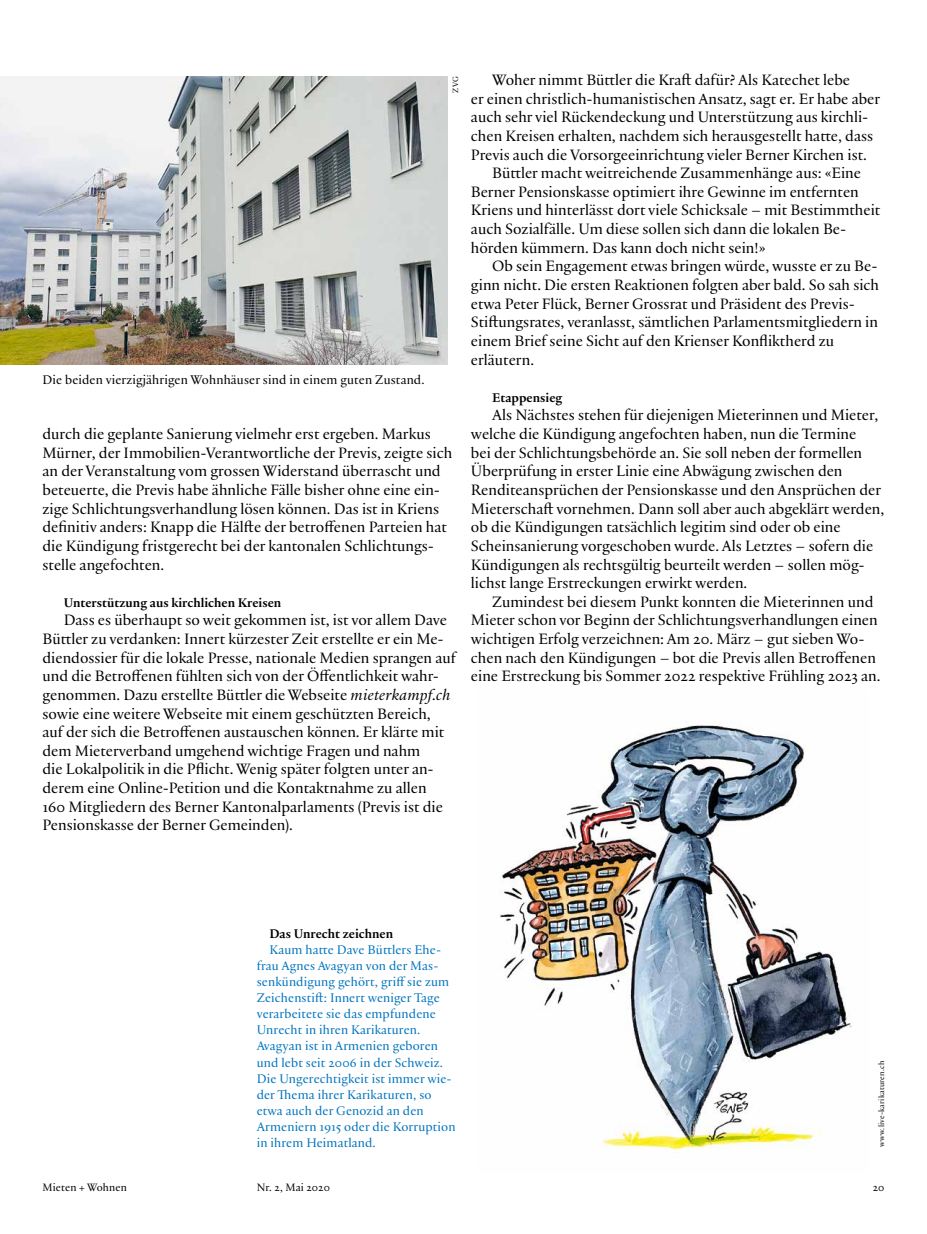
<style>
.page{position:relative;width:927px;height:1234px;background:#fff}
.page>*{position:absolute;margin:0;border:0;box-sizing:border-box;transform-origin:0 0}
.Text_3___10_8{font:16.2px/18.6px "Practice";color:#000}
.Text_2___9_0_Ohne_Ei{font:13.5px/16px "Practice";letter-spacing:.01em;color:#0074bd}
.Bildlegende{font:13.5px "Practice";letter-spacing:.01em;color:#000}
.Zwischenüberschrift{font:700 13.5px "Practice";color:#000}
.Text_2___9_0_Ohne_Ei-2{font:700 13.5px "Practice";color:#000}
.t1{font:11.55px "Practice";letter-spacing:.01em;color:#000}
.t2{font:8.25px "Practice";letter-spacing:.03em;color:#000}
.s1{font-family:"Practice Regular Ita"}
</style>
<div class="page">
<img style="left:499px;top:725px;width:353px;height:425px">
<img style="left:0;top:76px;width:448px;height:288px">
<p class="t2" style="left:450px;top:93px;width:18px;rotate:-90deg">ZVG</p>
<p class="Bildlegende" style="left:43px;top:370px;width:383px">Die beiden vierzigjährigen Wohnhäuser sind in einem guten Zustand.</p>
<p class="Text_3___10_8" style="left:43px;top:424px;width:411px">durch die geplante Sanierung vielmehr erst ergeben. Markus Mürner, der Immobilien-Verantwortliche der Previs, zeigte sich an der Veranstaltung vom grossen Widerstand überrascht und beteuerte, die Previs habe ähnliche Fälle bisher ohne eine ein&shy;zige Schlichtungsverhandlung lösen können. Das ist in Kriens definitiv anders: Knapp die Hälfte der betroffenen Parteien hat die Kündigung fristgerecht bei der kantonalen Schlichtungs&shy;stelle angefochten.</p>
<h3 class="Zwischenüberschrift" style="left:64px;top:592px;width:219px">Unterstützung aus kirchlichen Kreisen</h3>
<p class="Text_3___10_8" style="left:43px;top:610px;width:415px;text-indent:21px">Dass es überhaupt so weit gekommen ist, ist vor allem Dave Büttler zu verdanken: Innert kürzester Zeit erstellte er ein Me&shy;diendossier für die lokale Presse, nationale Medien sprangen auf und die Betroffenen fühlten sich von der Öffentlichkeit wahr&shy;genommen. Dazu erstellte Büttler die Webseite <span class="s1">mieterkampf.ch </span>sowie eine weitere Webseite mit einem geschützten Bereich,<br>auf der sich die Betroffenen austauschen können. Er klärte mit dem Mieterverband umgehend wichtige Fragen und nahm<br>die Lokalpolitik in die Pflicht. Wenig später folgten unter an&shy;derem eine Online-Petition und die Kontaktnahme zu allen<br>160 Mitgliedern des Berner Kantonalparlaments (Previs ist die Pensionskasse der Berner Gemeinden).</p>
<p class="Text_3___10_8" style="left:471px;top:70px;width:411px;text-indent:21px">Woher nimmt Büttler die Kraft dafür? Als Katechet lebe<br>er einen christlich-humanistischen Ansatz, sagt er. Er habe aber auch sehr viel Rückendeckung und Unterstützung aus kirchli&shy;chen Kreisen erhalten, nachdem sich herausgestellt hatte, dass Previs auch die Vorsorgeeinrichtung vieler Berner Kirchen ist.</p>
<p class="Text_3___10_8" style="left:471px;top:163px;width:411px;text-indent:21px">Büttler macht weitreichende Zusammenhänge aus: «Eine Berner Pensionskasse optimiert ihre Gewinne im entfernten Kriens und hinterlässt dort viele Schicksale – mit Bestimmtheit auch Sozialfälle. Um diese sollen sich dann die lokalen Be&shy;hörden kümmern. Das kann doch nicht sein!»</p>
<p class="Text_3___10_8" style="left:471px;top:256px;width:410px;text-indent:21px">Ob sein Engagement etwas bringen würde, wusste er zu Be&shy;ginn nicht. Die ersten Reaktionen folgten aber bald. So sah sich etwa Peter Flück, Berner Grossrat und Präsident des Previs-Stiftungsrates, veranlasst, sämtlichen Parlamentsmitgliedern in einem Brief seine Sicht auf den Krienser Konfliktherd zu erläutern.</p>
<h3 class="Zwischenüberschrift" style="left:492px;top:387px;width:72px">Etappensieg</h3>
<p class="Text_3___10_8" style="left:471px;top:405px;width:415px;text-indent:21px">Als Nächstes stehen für diejenigen Mieterinnen und Mieter, welche die Kündigung angefochten haben, nun die Termine<br>bei der Schlichtungsbehörde an. Sie soll neben der formellen Überprüfung in erster Linie eine Abwägung zwischen den Renditeansprüchen der Pensionskasse und den Ansprüchen der Mieterschaft vornehmen. Dann soll aber auch abgeklärt werden, ob die Kündigungen tatsächlich legitim sind oder ob eine Scheinsanierung vorgeschoben wurde. Als Letztes – sofern die Kündigungen als rechtsgültig beurteilt werden – sollen mög&shy;lichst lange Erstreckungen erwirkt werden.</p>
<p class="Text_3___10_8" style="left:471px;top:591px;width:411px;text-indent:21px">Zumindest bei diesem Punkt konnten die Mieterinnen und Mieter schon vor Beginn der Schlichtungsverhandlungen einen wichtigen Erfolg verzeichnen: Am 20. März – gut sieben Wo&shy;chen nach den Kündigungen – bot die Previs allen Betroffenen eine Erstreckung bis Sommer 2022 respektive Frühling 2023 an.</p>
<p class="Text_2___9_0_Ohne_Ei-2" style="left:269px;top:923px;width:125px">Das Unrecht zeichnen</p>
<p class="Text_2___9_0_Ohne_Ei" style="left:257px;top:940px;width:200px;text-indent:13px">Kaum hatte Dave Büttlers Ehe&shy;frau Agnes Avagyan von der Mas&shy;senkündigung gehört, griff sie zum<br>Zeichenstift: Innert weniger Tage verarbeitete sie das empfundene<br>Unrecht in ihren Karikaturen.<br>Avagyan ist in Armenien geboren und lebt seit 2006 in der Schweiz.<br>Die Ungerechtigkeit ist immer wie&shy;der Thema ihrer Karikaturen, so etwa auch der Genozid an den<br>Armeniern 1915 oder die Korruption in ihrem Heimatland.</p>
<p class="t2" style="left:876px;top:1146px;width:88px;rotate:-90deg">www.live-karikaturen.ch</p>
<p class="t1" style="left:43px;top:1179px;width:86px">Mieten + Wohnen</p>
<p class="t1" style="left:257px;top:1179px;width:75px">Nr. 2, Mai 2020</p>
<p class="t1" style="left:873px;top:1179px;width:13px">20</p>
</div>
